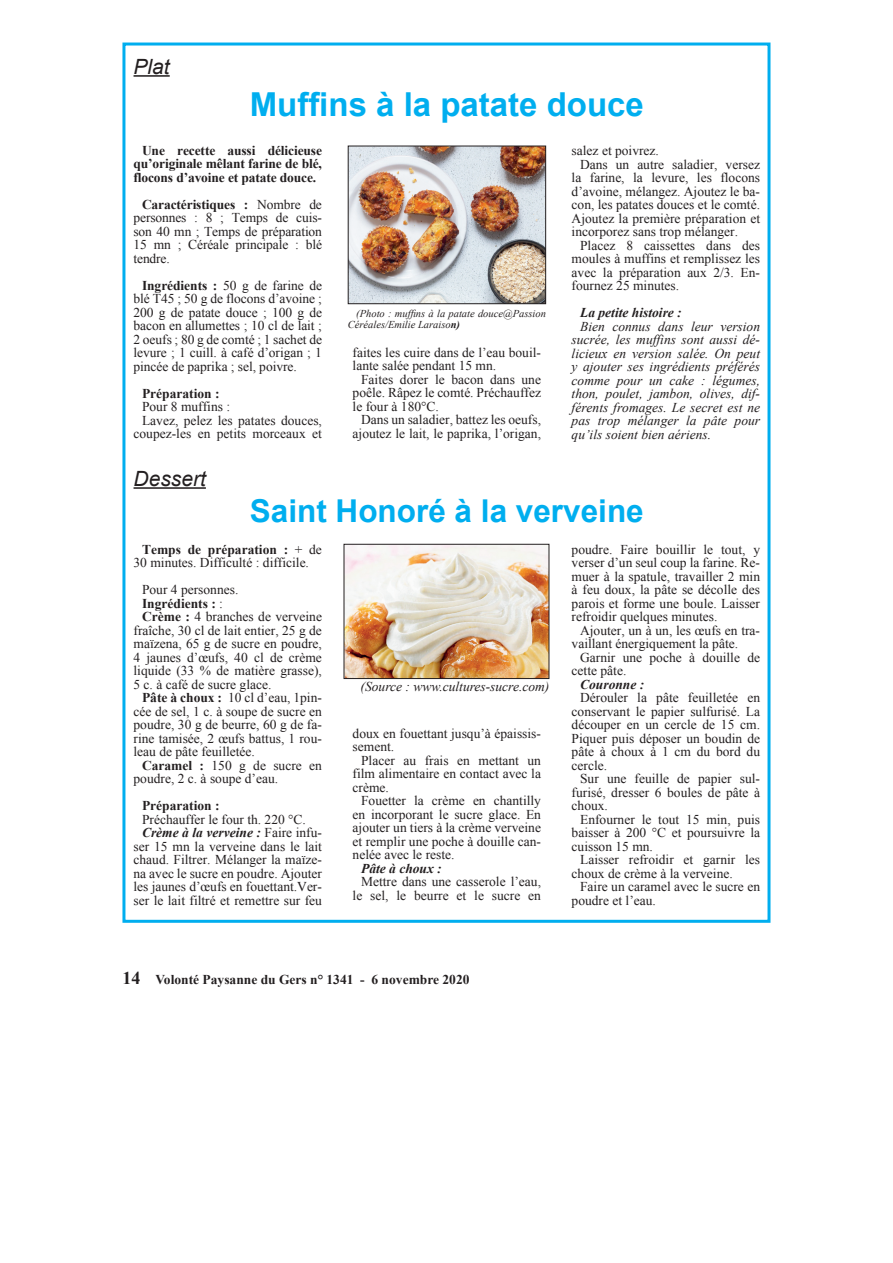
<style>
.page{position:relative;width:893px;height:1263px;background:#fff}
.page>*{position:absolute;margin:0;border:0;box-sizing:border-box;transform-origin:0 0}
.t1{font:700 33px "Arial";color:#00aeef}
.t2{font:700 31.5px "Arial";color:#00aeef}
.t3{font:italic 21px "Arial";color:#231f20}
.t4{font:13.5px/13.5px "Times New Roman";color:#231f20;text-align:justify}
.t5{font:italic 13.5px/13.5px "Times New Roman";color:#231f20;text-align:justify}
.t6{font:700 13.5px/13.5px "Times New Roman";color:#231f20;text-align:justify}
.t7{font:italic 700 13.5px "Times New Roman";color:#231f20}
.t8{font:italic 10.5px/10.5px "Times New Roman";color:#231f20}
.s1{font-weight:700}
.s2{font-weight:400}
.s3{font-weight:400;font-style:normal}
.s4{font-size:18px}
</style>
<div class="page">
<div style="left:122px;top:43px;width:648px;height:880px;border:3px solid #00aeef"></div>
<hr style="left:134px;top:75px;width:36px;height:2px;background:#231f20">
<img style="left:350px;top:148px;width:194px;height:154px">
<div style="left:348px;top:146px;width:198px;height:158px;border:1px solid #231f20"></div>
<hr style="left:134px;top:487px;width:72px;height:2px;background:#231f20">
<img style="left:346px;top:546px;width:201px;height:131px">
<div style="left:344px;top:544px;width:205px;height:135px;border:1px solid #231f20"></div>
<h3 class="t3" style="left:134px;top:53px;width:38px">Plat</h3>
<h1 class="t1" style="left:250px;top:82px;width:396px">Muffins à la patate douce</h1>
<p class="t6" style="left:134px;top:143px;width:190px;text-indent:9px">Une recette aussi délicieuse qu’originale mêlant farine de blé, flocons d’avoine et patate douce.</p>
<p class="t4" style="left:134px;top:197px;width:190px;text-indent:9px"><span class="s1">Caractéristiques :</span> Nombre de personnes : 8 ; Temps de cuis&shy;son 40 mn ; Temps de préparation 15 mn ; Céréale principale : blé tendre.</p>
<p class="t4" style="left:134px;top:278px;width:190px;text-indent:9px"><span class="s1">Ingrédients :</span> 50 g de farine de blé T45 ; 50 g de flocons d’avoine ; 200 g de patate douce ; 100 g de bacon en allumettes ; 10 cl de lait ; 2 oeufs ; 80 g de comté ; 1 sachet de levure ; 1 cuill. à café d’origan ; 1 pincée de paprika ; sel, poivre.</p>
<p class="t6" style="left:142px;top:386px;width:79px">Préparation :</p>
<p class="t4" style="left:142px;top:400px;width:90px">Pour 8 muffins :</p>
<p class="t4" style="left:142px;top:413px;width:181px">Lavez, pelez les patates douces,</p>
<p class="t4" style="left:134px;top:427px;width:190px">coupez-les en petits morceaux et</p>
<h3 class="t3" style="left:134px;top:465px;width:74px">Dessert</h3>
<p class="t8" style="left:348px;top:308px;width:200px;text-indent:9px">(Photo : muffins à la patate douce@Passion<br>Céréales/Emilie Laraiso<span class="s1">n)</span></p>
<p class="t4" style="left:353px;top:345px;width:190px">faites les cuire dans de l’eau bouil&shy;lante salée pendant 15 mn.</p>
<p class="t4" style="left:353px;top:372px;width:190px;text-indent:9px">Faites dorer le bacon dans une poêle. Râpez le comté. Préchauffez le four à 180°C.</p>
<p class="t4" style="left:353px;top:413px;width:190px;text-align:right">Dans un saladier, battez les oeufs, ajoutez le lait, le paprika, l’origan,</p>
<p class="t4" style="left:572px;top:144px;width:89px">salez et poivrez.</p>
<p class="t4" style="left:580px;top:157px;width:181px">Dans un autre saladier, versez</p>
<p class="t4" style="left:572px;top:171px;width:190px">la farine, la levure, les flocons</p>
<p class="t4" style="left:572px;top:184px;width:190px">d’avoine, mélangez. Ajoutez le ba-</p>
<p class="t4" style="left:572px;top:198px;width:190px">con, les patates douces et le comté.</p>
<p class="t4" style="left:572px;top:211px;width:190px">Ajoutez la première préparation et</p>
<p class="t4" style="left:572px;top:225px;width:168px">incorporez sans trop mélanger.</p>
<p class="t4" style="left:580px;top:238px;width:181px">Placez 8 caissettes dans des</p>
<p class="t4" style="left:572px;top:252px;width:190px">moules à muffins et remplissez les</p>
<p class="t4" style="left:572px;top:265px;width:190px">avec la préparation aux 2/3. En-</p>
<p class="t4" style="left:572px;top:279px;width:109px">fournez 25 minutes.</p>
<p class="t7" style="left:580px;top:303px;width:103px">La petite histoire :</p>
<p class="t5" style="left:572px;top:319px;width:190px;text-indent:9px">Bien connus dans leur version sucrée, les muffins sont aussi dé&shy;licieux en version salée. On peut y ajouter ses ingrédients préférés comme pour un cake : légumes, thon, poulet, jambon, olives, dif&shy;férents fromages. Le secret est ne pas trop mélanger la pâte pour qu’ils soient bien aériens.</p>
<h2 class="t2" style="left:250px;top:490px;width:395px">Saint Honoré à la verveine</h2>
<p class="t4" style="left:134px;top:542px;width:190px;text-indent:9px"><span class="s1">Temps de préparation :</span> + de<br>30 minutes. Difficulté : difficile.</p>
<p class="t4" style="left:142px;top:583px;width:98px">Pour 4 personnes.</p>
<p class="t6" style="left:142px;top:596px;width:82px">Ingrédients : <span class="s2">:</span></p>
<p class="t4" style="left:142px;top:610px;width:181px"><span class="s1">Crème :</span> 4 branches de verveine</p>
<p class="t4" style="left:134px;top:623px;width:190px">fraîche, 30 cl de lait entier, 25 g de</p>
<p class="t4" style="left:134px;top:637px;width:190px">maïzena, 65 g de sucre en poudre,</p>
<p class="t4" style="left:134px;top:650px;width:190px">4 jaunes d’œufs, 40 cl de crème</p>
<p class="t4" style="left:134px;top:664px;width:190px">liquide (33 % de matière grasse),</p>
<p class="t4" style="left:134px;top:677px;width:139px">5 c. à café de sucre glace.</p>
<p class="t4" style="left:142px;top:691px;width:181px"><span class="s1">Pâte à choux :</span> 10 cl d’eau, 1pin-</p>
<p class="t4" style="left:134px;top:704px;width:190px">cée de sel, 1 c. à soupe de sucre en</p>
<p class="t4" style="left:134px;top:718px;width:190px">poudre, 30 g de beurre, 60 g de fa-</p>
<p class="t4" style="left:134px;top:731px;width:190px">rine tamisée, 2 œufs battus, 1 rou-</p>
<p class="t4" style="left:134px;top:745px;width:123px">leau de pâte feuilletée.</p>
<p class="t4" style="left:142px;top:758px;width:181px"><span class="s1">Caramel :</span> 150 g de sucre en</p>
<p class="t4" style="left:134px;top:772px;width:146px">poudre, 2 c. à soupe d’eau.</p>
<p class="t6" style="left:142px;top:799px;width:79px">Préparation :</p>
<p class="t4" style="left:142px;top:812px;width:165px">Préchauffer le four th. 220 °C.</p>
<p class="t7" style="left:142px;top:823px;width:181px">Crème à la verveine : <span class="s3">Faire infu-</span></p>
<p class="t4" style="left:134px;top:839px;width:190px">ser 15 mn la verveine dans le lait</p>
<p class="t4" style="left:134px;top:853px;width:190px">chaud. Filtrer. Mélanger la maïze-</p>
<p class="t4" style="left:134px;top:866px;width:190px">na avec le sucre en poudre. Ajouter</p>
<p class="t4" style="left:134px;top:880px;width:190px">les jaunes d’œufs en fouettant.Ver-</p>
<p class="t4" style="left:134px;top:893px;width:190px">ser le lait filtré et remettre sur feu</p>
<p class="t5" style="left:361px;top:680px;width:190px">(Source : www.cultures-sucre.com)</p>
<p class="t4" style="left:353px;top:726px;width:190px">doux en fouettant jusqu’à épaissis&shy;sement.</p>
<p class="t4" style="left:353px;top:753px;width:190px;text-indent:9px">Placer au frais en mettant un film alimentaire en contact avec la crème.</p>
<p class="t4" style="left:353px;top:794px;width:190px;text-indent:9px">Fouetter la crème en chantilly en incorporant le sucre glace. En ajouter un tiers à la crème verveine et remplir une poche à douille can&shy;nelée avec le reste.</p>
<p class="t7" style="left:361px;top:859px;width:82px">Pâte à choux :</p>
<p class="t4" style="left:353px;top:875px;width:190px;text-align:right">Mettre dans une casserole l’eau, le sel, le beurre et le sucre en</p>
<p class="t4" style="left:572px;top:542px;width:190px">poudre. Faire bouillir le tout, y verser d’un seul coup la farine. Re&shy;muer à la spatule, travailler 2 min à feu doux, la pâte se décolle des parois et forme une boule. Laisser refroidir quelques minutes.</p>
<p class="t4" style="left:572px;top:623px;width:190px;text-indent:9px">Ajouter, un à un, les œufs en tra&shy;vaillant énergiquement la pâte.</p>
<p class="t4" style="left:572px;top:650px;width:190px;text-indent:9px">Garnir une poche à douille de cette pâte.</p>
<p class="t7" style="left:580px;top:675px;width:66px">Couronne :</p>
<p class="t4" style="left:572px;top:691px;width:190px;text-indent:9px">Dérouler la pâte feuilletée en conservant le papier sulfurisé. La découper en un cercle de 15 cm.<br>Piquer puis déposer un boudin de pâte à choux à 1 cm du bord du cercle.</p>
<p class="t4" style="left:572px;top:772px;width:190px;text-indent:9px">Sur une feuille de papier sul&shy;furisé, dresser 6 boules de pâte à choux.</p>
<p class="t4" style="left:572px;top:812px;width:190px;text-indent:9px">Enfourner le tout 15 min, puis baisser à 200 °C et poursuivre la cuisson 15 mn.</p>
<p class="t4" style="left:572px;top:853px;width:190px;text-indent:9px">Laisser refroidir et garnir les choux de crème à la verveine.</p>
<p class="t4" style="left:572px;top:880px;width:190px;text-indent:9px">Faire un caramel avec le sucre en poudre et l’eau.</p>
<p class="t6" style="left:122px;top:972px;width:349px"><span class="s4">14</span> Volonté Paysanne du Gers n° 1341 - 6 novembre 2020</p>
</div>
